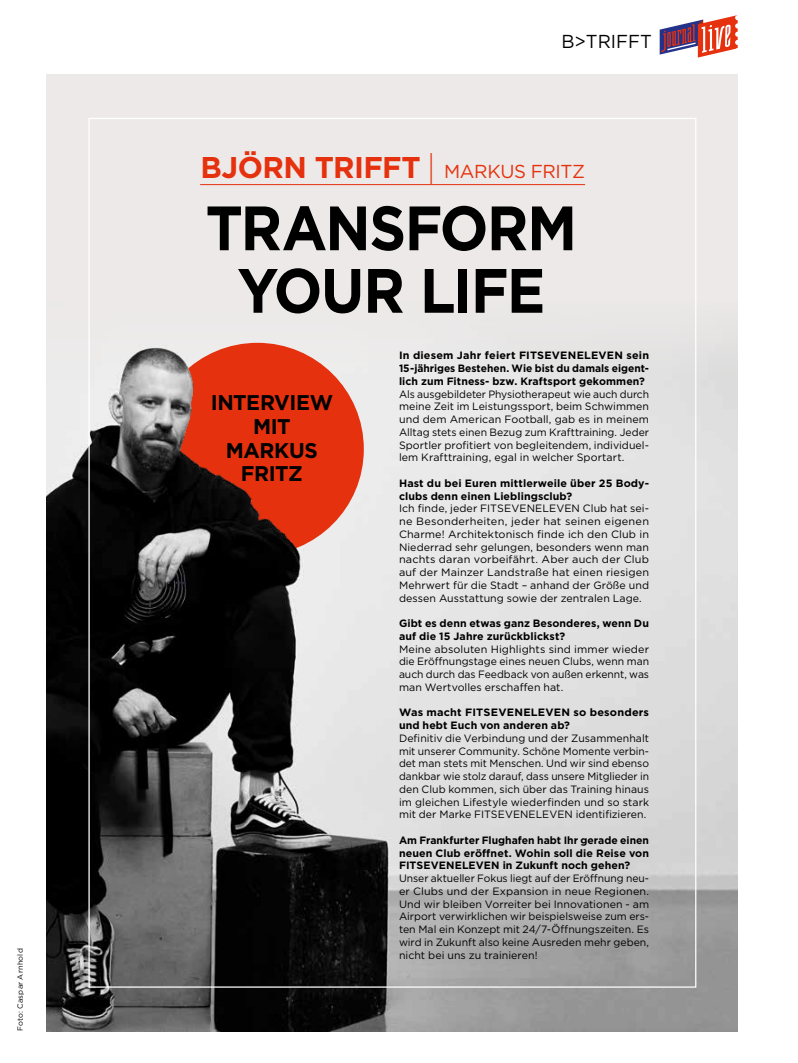
<style>
.page{position:relative;width:798px;height:1063px;background:#fff}
.page>*{position:absolute;margin:0;border:0;box-sizing:border-box;transform-origin:0 0}
.t1{font:700 62.5px/62.5px "Gotham";letter-spacing:-.03em;color:#000;text-align:center;scale:.92 1}
.t2{font:700 30px "Gotham";letter-spacing:-.02em;color:#e6310e}
.t3{font:700 21.25px/23.8px "Gotham";letter-spacing:-.02em;color:#000;text-align:center}
.t4{font:18.75px "Gotham";color:#000}
.t5{font:10.62px/12.8px "Gotham";letter-spacing:.005em;color:#000;text-align:justify}
.t6{font:700 10.62px/12.8px "Gotham";letter-spacing:.01em;color:#000}
.t7{font:7.5px "Gotham";letter-spacing:.025em;color:#000}
.s1{font-weight:400;font-size:33.75px}
.s2{font-weight:400;font-size:18.75px}
</style>
<div class="page">
<svg style="left:659px;top:15px;width:79px;height:43px"></svg>
<div style="left:46px;top:74px;width:691px;height:957px;background:#ece9e8"></div>
<img style="left:46px;top:348px;width:691px;height:683px">
<div style="left:151px;top:343px;width:212px;height:212px;background:#e6310e;border-radius:50%"></div>
<img style="left:107px;top:342px;width:221px;height:235px">
<hr style="left:200px;top:184px;width:385px;height:1px;background:#e6310e">
<svg style="left:399px;top:824px;width:252px;height:120px;background:#c3c3c3"></svg>
<p class="t7" style="left:15px;top:1031px;width:84px;rotate:-90deg">Foto: Caspar Arnhold</p>
<h3 class="t4" style="left:561px;top:29px;width:92px">B&gt;TRIFFT</h3>
<h2 class="t2" style="left:200px;top:147px;width:386px">BJÖRN TRIFFT <span class="s1">|</span> <span class="s2">MARKUS FRITZ</span></h2>
<h1 class="t1" style="left:205px;top:196px;width:405px">TRANSFORM<br>YOUR LIFE</h1>
<h3 class="t3" style="left:211px;top:390px;width:124px">INTERVIEW<br>MIT<br>MARKUS<br>FRITZ</h3>
<p class="t6" style="left:399px;top:349px;width:251px;text-align:justify">In diesem Jahr feiert FITSEVENELEVEN sein 15-jähriges Bestehen. Wie bist du damals eigent&shy;lich zum Fitness- bzw. Kraftsport gekommen?</p>
<p class="t5" style="left:399px;top:387px;width:251px">Als ausgebildeter Physiotherapeut wie auch durch meine Zeit im Leistungssport, beim Schwimmen und dem American Football, gab es in meinem Alltag stets einen Bezug zum Krafttraining. Jeder Sportler profitiert von begleitendem, individuel&shy;lem Krafttraining, egal in welcher Sportart.</p>
<p class="t6" style="left:399px;top:477px;width:251px">Hast du bei Euren mittlerweile über 25 Body&shy;clubs denn einen Lieblingsclub?</p>
<p class="t5" style="left:399px;top:502px;width:251px">Ich finde, jeder FITSEVENELEVEN Club hat sei&shy;ne Besonderheiten, jeder hat seinen eigenen Charme! Architektonisch finde ich den Club in Niederrad sehr gelungen, besonders wenn man nachts daran vorbeifährt. Aber auch der Club auf der Mainzer Landstraße hat einen riesigen Mehrwert für die Stadt – anhand der Größe und dessen Ausstattung sowie der zentralen Lage.</p>
<p class="t6" style="left:399px;top:617px;width:251px">Gibt es denn etwas ganz Besonderes, wenn Du auf die 15 Jahre zurückblickst?</p>
<p class="t5" style="left:399px;top:642px;width:251px">Meine absoluten Highlights sind immer wieder die Eröffnungstage eines neuen Clubs, wenn man auch durch das Feedback von außen erkennt, was man Wertvolles erschaffen hat.</p>
<p class="t6" style="left:399px;top:706px;width:251px">Was macht FITSEVENELEVEN so besonders und hebt Euch von anderen ab?</p>
<p class="t5" style="left:399px;top:732px;width:251px">Definitiv die Verbindung und der Zusammenhalt mit unserer Community. Schöne Momente verbin&shy;det man stets mit Menschen. Und wir sind ebenso dankbar wie stolz darauf, dass unsere Mitglieder in den Club kommen, sich über das Training hinaus im gleichen Lifestyle wiederfinden und so stark mit der Marke FITSEVENELEVEN identifizieren.</p>
<p class="t6" style="left:399px;top:834px;width:251px;text-align:justify">Am Frankfurter Flughafen habt Ihr gerade einen neuen Club eröffnet. Wohin soll die Reise von FITSEVENELEVEN in Zukunft noch gehen?</p>
<p class="t5" style="left:399px;top:872px;width:251px">Unser aktueller Fokus liegt auf der Eröffnung neu&shy;er Clubs und der Expansion in neue Regionen.<br>Und wir bleiben Vorreiter bei Innovationen - am Airport verwirklichen wir beispielsweise zum ers&shy;ten Mal ein Konzept mit 24/7-Öffnungszeiten. Es wird in Zukunft also keine Ausreden mehr geben, nicht bei uns zu trainieren!</p>
</div>
